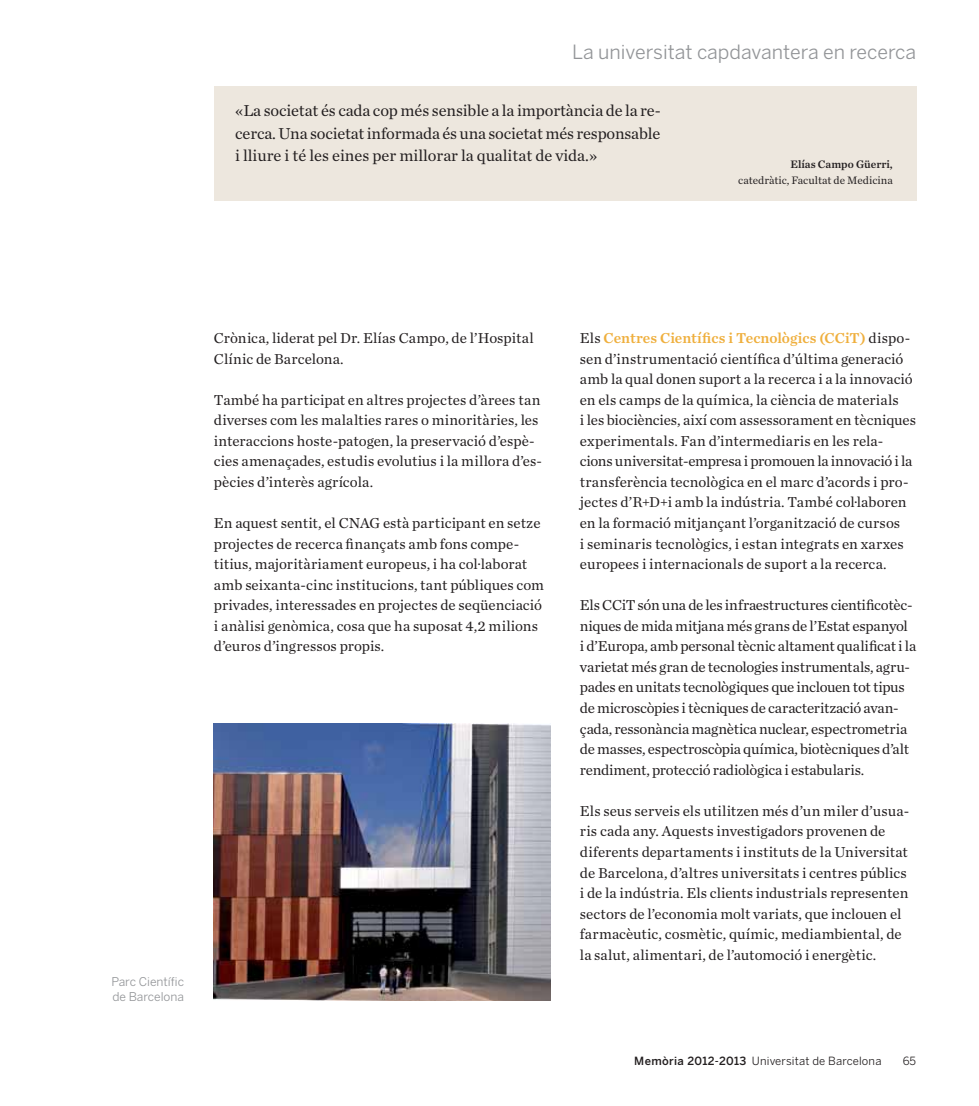
<style>
.page{position:relative;width:979px;height:1106px;background:#fff}
.page>*{position:absolute;margin:0;border:0;box-sizing:border-box;transform-origin:0 0}
.t1{font:19.5px "Benton Sans";color:#939598}
.t2{font:16.5px/22.5px "Chronicle Text G1";color:#231f20;text-align:justify}
.t3{font:15px/20.5px "Chronicle Text G1";color:#231f20}
.t4{font:15px "Chronicle Text G2 Semi";color:#efaf3d}
.t5{font:12px/15px "Benton Sans";color:#939598}
.t6{font:11.25px "Benton Sans";letter-spacing:.015em;color:#231f20}
.t7{font:11.25px "Chronicle Text G1";color:#231f20}
.t8{font:11.25px "Chronicle Text G1 Semi";color:#231f20}
.s1{font-family:"Chronicle Text G1";color:#231f20}
.s2{font-weight:500}
</style>
<div class="page">
<img style="left:214px;top:723px;width:336px;height:277px">
<div style="left:214px;top:86px;width:701px;height:114px;background:#ede7de"></div>
<h1 class="t1" style="left:572px;top:43px;width:345px">La universitat capdavantera en recerca</h1>
<p class="t2" style="left:235px;top:101px;width:427px">«La societat és cada cop més sensible a la importància de la re&shy;cerca. Una societat informada és una societat més responsable i lliure i té les eines per millorar la qualitat de vida.»</p>
<p class="t8" style="left:790px;top:160px;width:104px">Elías Campo Güerri,</p>
<p class="t7" style="left:738px;top:175px;width:156px">catedràtic, Facultat de Medicina</p>
<p class="t3" style="left:214px;top:329px;width:321px">Crònica, liderat pel Dr. Elías Campo, de l’Hospital<br>Clínic de Barcelona.</p>
<p class="t3" style="left:214px;top:391px;width:329px">També ha participat en altres projectes d’àrees tan diverses com les malalties rares o minoritàries, les interaccions hoste-patogen, la preservació d’espè&shy;cies amenaçades, estudis evolutius i la millora d’es&shy;pècies d’interès agrícola.</p>
<p class="t3" style="left:214px;top:514px;width:331px">En aquest sentit, el CNAG està participant en setze projectes de recerca finançats amb fons compe&shy;titius, majoritàriament europeus, i ha col·laborat amb seixanta-cinc institucions, tant públiques com privades, interessades en projectes de seqüenciació i anàlisi genòmica, cosa que ha suposat 4,2 milions d’euros d’ingressos propis.</p>
<p class="t5" style="left:111px;top:975px;width:74px">Parc Científic de Barcelona</p>
<p class="t4" style="left:579px;top:332px;width:331px"><span class="s1">Els</span> Centres Científics i Tecnològics (CCiT) <span class="s1">dispo-</span></p>
<p class="t3" style="left:579px;top:350px;width:337px">sen d’instrumentació científica d’última generació amb la qual donen suport a la recerca i a la innovació en els camps de la química, la ciència de materials<br>i les biociències, així com assessorament en tècniques experimentals. Fan d’intermediaris en les rela&shy;cions universitat-empresa i promouen la innovació i la transferència tecnològica en el marc d’acords i pro&shy;jectes d’R+D+i amb la indústria. També col·laboren en la formació mitjançant l’organització de cursos<br>i seminaris tecnològics, i estan integrats en xarxes europees i internacionals de suport a la recerca.</p>
<p class="t3" style="left:579px;top:596px;width:337px">Els CCiT són una de les infraestructures cientificotèc&shy;niques de mida mitjana més grans de l’Estat espanyol<br>i d’Europa, amb personal tècnic altament qualificat i la varietat més gran de tecnologies instrumentals, agru&shy;pades en unitats tecnològiques que inclouen tot tipus de microscòpies i tècniques de caracterització avan&shy;çada, ressonància magnètica nuclear, espectrometria de masses, espectroscòpia química, biotècniques d’alt rendiment, protecció radiològica i estabularis.</p>
<p class="t3" style="left:579px;top:802px;width:331px">Els seus serveis els utilitzen més d’un miler d’usua&shy;ris cada any. Aquests investigadors provenen de diferents departaments i instituts de la Universitat de Barcelona, d’altres universitats i centres públics i de la indústria. Els clients industrials representen sectors de l’economia molt variats, que inclouen el farmacèutic, cosmètic, químic, mediambiental, de la salut, alimentari, de l’automoció i energètic.</p>
<p class="t6" style="left:634px;top:1055px;width:248px"><span class="s2">Memòria 2012-2013</span> Universitat de Barcelona</p>
<p class="t6" style="left:902px;top:1055px;width:15px">65</p>
</div>
